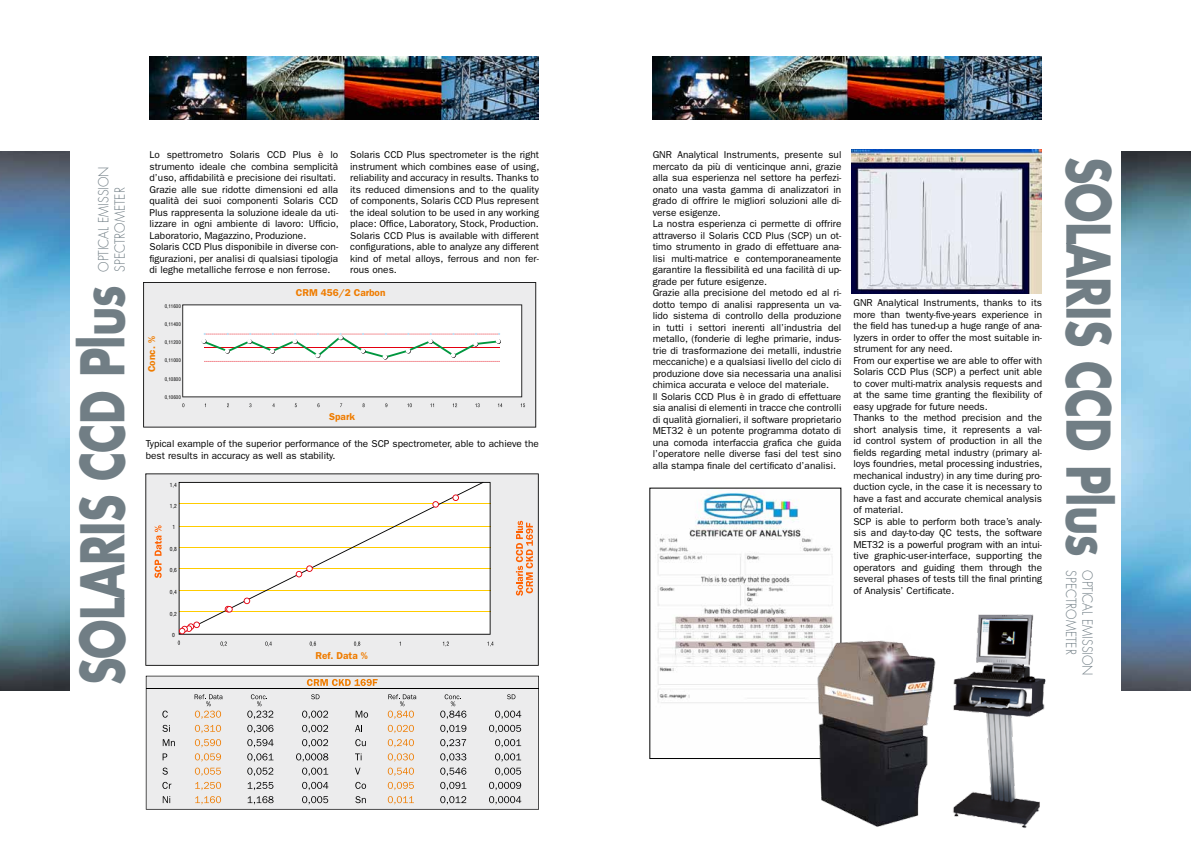
<style>
.page{position:relative;width:1191px;height:842px;background:#fff}
.page>*{position:absolute;margin:0;border:0;box-sizing:border-box;transform-origin:0 0}
.t1{font:700 58.5px "Futura Std";letter-spacing:-.02em;color:#717e85;scale:.76 1}
.t2{font:300 13.6px/16.3px "Futura Std";color:#717e85;scale:.9 1}
.t3{font:10px/11.5px "ITC Franklin Gothic Std";color:#000}
.t4{font:600 10px "ITC Franklin Gothic Std";color:#ef7c00}
.t5{font:condensed 5.5px "Helvetica LT Std";color:#000}
.t6{font:condensed 5px "Helvetica LT Std";color:#000}
</style>
<div class="page">
<img style="left:149px;top:57px;width:389px;height:62px">
<img style="left:652px;top:57px;width:389px;height:62px">
<img style="left:0;top:152px;width:69px;height:538px">
<img style="left:1121px;top:152px;width:70px;height:538px">
<svg style="left:143px;top:282px;width:393px;height:145px;background:#e4e4e5"></svg>
<svg style="left:182px;top:304px;width:340px;height:93px"></svg>
<svg style="left:496px;top:333px;width:5px;height:11px"></svg>
<svg style="left:407px;top:403px;width:5px;height:4px"></svg>
<svg style="left:430px;top:403px;width:4px;height:4px"></svg>
<svg style="left:453px;top:403px;width:4px;height:4px"></svg>
<svg style="left:475px;top:403px;width:4px;height:4px"></svg>
<svg style="left:498px;top:403px;width:4px;height:4px"></svg>
<svg style="left:521px;top:403px;width:4px;height:4px"></svg>
<svg style="left:145px;top:473px;width:394px;height:193px;background:#e2e2e3"></svg>
<svg style="left:179px;top:482px;width:311px;height:153px"></svg>
<svg style="left:179px;top:482px;width:304px;height:152px"></svg>
<svg style="left:244px;top:598px;width:6px;height:6px"></svg>
<svg style="left:225px;top:606px;width:8px;height:6px"></svg>
<svg style="left:179px;top:621px;width:21px;height:13px"></svg>
<svg style="left:296px;top:565px;width:17px;height:12px"></svg>
<svg style="left:432px;top:501px;width:7px;height:7px"></svg>
<svg style="left:452px;top:494px;width:7px;height:7px"></svg>
<svg style="left:220px;top:641px;width:7px;height:5px"></svg>
<svg style="left:265px;top:641px;width:7px;height:5px"></svg>
<svg style="left:310px;top:641px;width:6px;height:5px"></svg>
<svg style="left:354px;top:641px;width:6px;height:5px"></svg>
<svg style="left:443px;top:641px;width:6px;height:5px"></svg>
<svg style="left:487px;top:641px;width:6px;height:5px"></svg>
<div style="left:146px;top:676px;width:393px;height:134px;background:#ececed"></div>
<svg style="left:162px;top:711px;width:6px;height:7px"></svg>
<svg style="left:302px;top:711px;width:26px;height:8px"></svg>
<svg style="left:162px;top:725px;width:8px;height:7px"></svg>
<svg style="left:195px;top:725px;width:26px;height:8px"></svg>
<svg style="left:247px;top:725px;width:26px;height:8px"></svg>
<svg style="left:302px;top:725px;width:26px;height:8px"></svg>
<svg style="left:163px;top:739px;width:12px;height:7px"></svg>
<svg style="left:195px;top:739px;width:26px;height:8px"></svg>
<svg style="left:247px;top:739px;width:27px;height:8px"></svg>
<svg style="left:302px;top:739px;width:26px;height:8px"></svg>
<svg style="left:163px;top:753px;width:4px;height:7px"></svg>
<svg style="left:195px;top:753px;width:26px;height:9px"></svg>
<svg style="left:247px;top:753px;width:26px;height:9px"></svg>
<svg style="left:296px;top:753px;width:32px;height:9px"></svg>
<svg style="left:162px;top:768px;width:6px;height:7px"></svg>
<svg style="left:195px;top:768px;width:26px;height:8px"></svg>
<svg style="left:247px;top:768px;width:26px;height:8px"></svg>
<svg style="left:302px;top:768px;width:26px;height:8px"></svg>
<svg style="left:162px;top:782px;width:9px;height:7px"></svg>
<svg style="left:195px;top:782px;width:26px;height:8px"></svg>
<svg style="left:248px;top:782px;width:25px;height:8px"></svg>
<svg style="left:302px;top:782px;width:26px;height:8px"></svg>
<svg style="left:163px;top:796px;width:7px;height:7px"></svg>
<svg style="left:195px;top:796px;width:26px;height:8px"></svg>
<svg style="left:248px;top:796px;width:25px;height:8px"></svg>
<svg style="left:302px;top:796px;width:26px;height:8px"></svg>
<svg style="left:307px;top:679px;width:71px;height:7px"></svg>
<svg style="left:356px;top:711px;width:12px;height:7px"></svg>
<svg style="left:495px;top:711px;width:26px;height:8px"></svg>
<svg style="left:355px;top:725px;width:7px;height:7px"></svg>
<svg style="left:388px;top:725px;width:26px;height:8px"></svg>
<svg style="left:440px;top:725px;width:26px;height:8px"></svg>
<svg style="left:489px;top:725px;width:32px;height:8px"></svg>
<svg style="left:355px;top:739px;width:11px;height:7px"></svg>
<svg style="left:388px;top:739px;width:26px;height:8px"></svg>
<svg style="left:440px;top:739px;width:26px;height:8px"></svg>
<svg style="left:495px;top:739px;width:26px;height:8px"></svg>
<svg style="left:355px;top:753px;width:7px;height:7px"></svg>
<svg style="left:388px;top:753px;width:26px;height:9px"></svg>
<svg style="left:440px;top:753px;width:26px;height:9px"></svg>
<svg style="left:495px;top:753px;width:26px;height:9px"></svg>
<svg style="left:355px;top:768px;width:5px;height:6px"></svg>
<svg style="left:388px;top:768px;width:26px;height:8px"></svg>
<svg style="left:440px;top:768px;width:26px;height:8px"></svg>
<svg style="left:495px;top:768px;width:26px;height:8px"></svg>
<svg style="left:355px;top:782px;width:11px;height:7px"></svg>
<svg style="left:388px;top:782px;width:26px;height:8px"></svg>
<svg style="left:440px;top:782px;width:26px;height:8px"></svg>
<svg style="left:489px;top:782px;width:32px;height:8px"></svg>
<svg style="left:355px;top:796px;width:11px;height:7px"></svg>
<svg style="left:388px;top:796px;width:26px;height:8px"></svg>
<svg style="left:440px;top:796px;width:26px;height:8px"></svg>
<svg style="left:489px;top:796px;width:32px;height:8px"></svg>
<hr style="left:146px;top:688px;width:392px;height:1px;background:#000">
<svg style="left:195px;top:694px;width:27px;height:25px"></svg>
<svg style="left:247px;top:694px;width:26px;height:25px"></svg>
<svg style="left:311px;top:694px;width:8px;height:5px"></svg>
<svg style="left:388px;top:694px;width:28px;height:25px"></svg>
<svg style="left:440px;top:694px;width:26px;height:25px"></svg>
<svg style="left:507px;top:694px;width:8px;height:5px"></svg>
<img style="left:657px;top:491px;width:176px;height:212px">
<img style="left:953px;top:614px;width:93px;height:214px">
<img style="left:851px;top:150px;width:190px;height:143px">
<svg style="left:516px;top:521px;width:17px;height:75px"></svg>
<svg style="left:154px;top:525px;width:8px;height:53px"></svg>
<img style="left:811px;top:625px;width:125px;height:202px">
<p class="t3" style="left:149px;top:149px;width:191px">Lo spettrometro Solaris CCD Plus è lo strumento ideale che combina semplicità d’uso, affidabilità e precisione dei risultati.<br>Grazie alle sue ridotte dimensioni ed alla qualità dei suoi componenti Solaris CCD Plus rappresenta la soluzione ideale da uti&shy;lizzare in ogni ambiente di lavoro: Ufficio, Laboratorio, Magazzino, Produzione.<br>Solaris CCD Plus disponibile in diverse con&shy;figurazioni, per analisi di qualsiasi tipologia di leghe metalliche ferrose e non ferrose.</p>
<p class="t3" style="left:350px;top:149px;width:191px;text-align:justify">Solaris CCD Plus spectrometer is the right instrument which combines ease of using, reliability and accuracy in results. Thanks to its reduced dimensions and to the quality of components, Solaris CCD Plus represent the ideal solution to be used in any working place: Office, Laboratory, Stock, Production.<br>Solaris CCD Plus is available with different configurations, able to analyze any different kind of metal alloys, ferrous and non fer&shy;rous ones.</p>
<p class="t3" style="left:652px;top:149px;width:190px">GNR Analytical Instruments, presente sul mercato da più di venticinque anni, grazie alla sua esperienza nel settore ha perfezi&shy;onato una vasta gamma di analizzatori in grado di offrire le migliori soluzioni alle di&shy;verse esigenze.<br>La nostra esperienza ci permette di offrire attraverso il Solaris CCD Plus (SCP) un ot&shy;timo strumento in grado di effettuare ana&shy;lisi multi-matrice e contemporaneamente garantire la flessibilità ed una facilità di up&shy;grade per future esigenze.<br>Grazie alla precisione del metodo ed al ri&shy;dotto tempo di analisi rappresenta un va&shy;lido sistema di controllo della produzione in tutti i settori inerenti all’industria del metallo, (fonderie di leghe primarie, indus&shy;trie di trasformazione dei metalli, industrie meccaniche) e a qualsiasi livello del ciclo di produzione dove sia necessaria una analisi chimica accurata e veloce del materiale.<br>Il Solaris CCD Plus è in grado di effettuare sia analisi di elementi in tracce che controlli di qualità giornalieri, il software proprietario MET32 è un potente programma dotato di una comoda interfaccia grafica che guida l’operatore nelle diverse fasi del test sino alla stampa finale del certificato d’analisi.</p>
<h2 class="t2" style="left:96px;top:272px;width:119px;rotate:-90deg">OPTICAL EMISSION<br>SPECTROMETER</h2>
<h1 class="t1" style="left:1127px;top:157px;width:528px;rotate:90deg">SOLARIS CCD Plus</h1>
<h2 class="t2" style="left:1078px;top:570px;width:95px;rotate:90deg">SPECTROMETER</h2>
<h2 class="t2" style="left:1095px;top:570px;width:119px;rotate:90deg">OPTICAL EMISSION</h2>
<h1 class="t1" style="left:64px;top:685px;width:528px;rotate:-90deg">SOLARIS CCD Plus</h1>
<p class="t4" style="left:296px;top:287px;width:91px">CRM 456/2 Carbon</p>
<p class="t3" style="left:853px;top:297px;width:191px">GNR Analytical Instruments, thanks to its more than twenty-five-years experience in the field has tuned-up a huge range of ana&shy;lyzers in order to offer the most suitable in&shy;strument for any need.<br>From our expertise we are able to offer with Solaris CCD Plus (SCP) a perfect unit able to cover multi-matrix analysis requests and at the same time granting the flexibility of easy upgrade for future needs.<br>Thanks to the method precision and the short analysis time, it represents a val&shy;id control system of production in all the fields regarding metal industry (primary al&shy;loys foundries, metal processing industries, mechanical industry) in any time during pro&shy;duction cycle, in the case it is necessary to have a fast and accurate chemical analysis of material.<br>SCP is able to perform both trace’s analy&shy;sis and day-to-day QC tests, the software MET32 is a powerful program with an intui&shy;tive graphic-user-interface, supporting the operators and guiding them through the several phases of tests till the final printing of Analysis’ Certificate.</p>
<p class="t6" style="left:165px;top:303px;width:18px">0,11600</p>
<p class="t6" style="left:165px;top:321px;width:18px">0,11400</p>
<p class="t6" style="left:165px;top:339px;width:18px">0,11200</p>
<p class="t6" style="left:165px;top:357px;width:18px">0,11000</p>
<p class="t6" style="left:165px;top:376px;width:18px">0,10800</p>
<p class="t6" style="left:165px;top:394px;width:18px">0,10600</p>
<p class="t4" style="left:146px;top:372px;width:37px;rotate:-90deg">Conc. %</p>
<p class="t4" style="left:329px;top:411px;width:27px">Spark</p>
<p class="t3" style="left:146px;top:438px;width:395px;line-height:12px">Typical example of the superior performance of the SCP spectrometer, able to achieve the best results in accuracy as well as stability.</p>
<p class="t5" style="left:170px;top:481px;width:8px">1,4</p>
<p class="t5" style="left:170px;top:502px;width:8px">1,2</p>
<p class="t5" style="left:173px;top:524px;width:4px">1</p>
<p class="t5" style="left:170px;top:545px;width:8px">0,8</p>
<p class="t5" style="left:170px;top:567px;width:8px">0,6</p>
<p class="t5" style="left:170px;top:588px;width:8px">0,4</p>
<p class="t5" style="left:170px;top:610px;width:8px">0,2</p>
<p class="t5" style="left:172px;top:632px;width:4px">0</p>
<p class="t4" style="left:316px;top:650px;width:54px">Ref. Data %</p>
</div>
